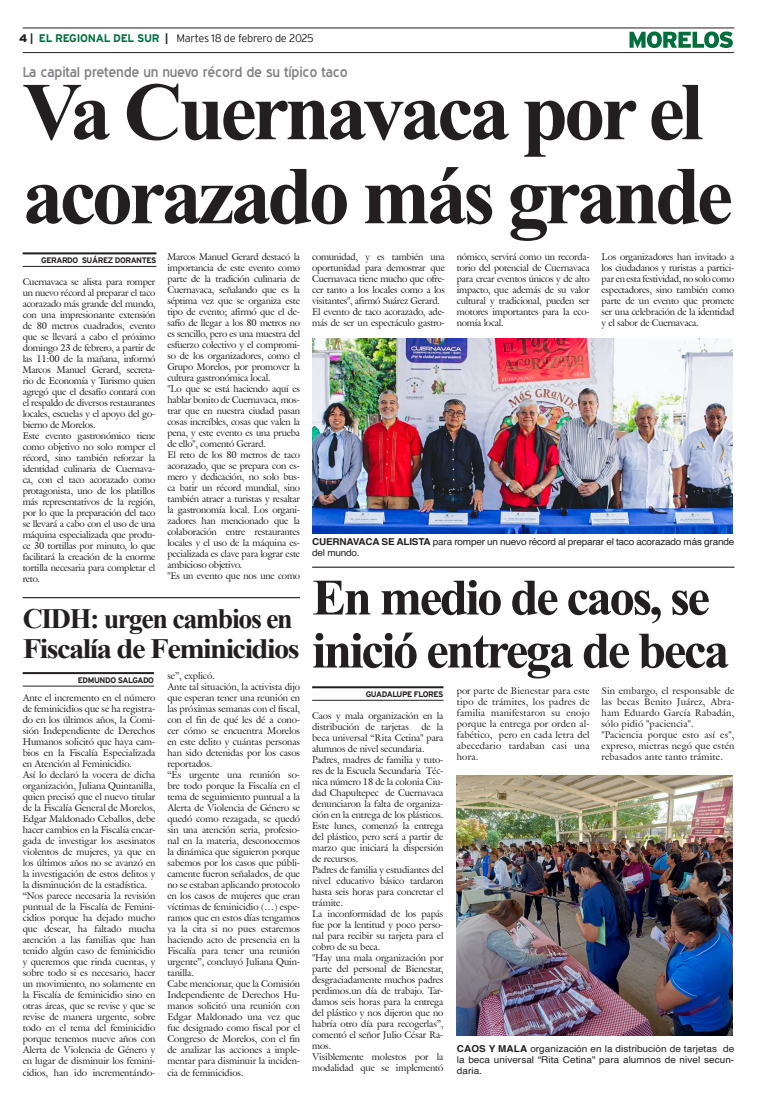
<style>
.page{position:relative;width:757px;height:1106px;background:#fff}
.page>*{position:absolute;margin:0;border:0;box-sizing:border-box;transform-origin:0 0}
.Cabeza_01{font:700 82px "Times New Roman";letter-spacing:-.05em;color:#231f20}
.Cabeza_02{font:700 51px "Times New Roman";letter-spacing:-.05em;color:#231f20}
.Cabeza_03{font:700 28px "Times New Roman";letter-spacing:-.05em;color:#231f20;scale:1.09 1}
.Cabeza_03-2{font:700 28px "Times New Roman";letter-spacing:-.05em;color:#231f20}
.Balazo_01{font:14px "Blue Highway";letter-spacing:-.015em;color:#808285;scale:1.05 1}
.t1{font:300 11px "Interstate";letter-spacing:-.025em;color:#231f20}
.t2{font:9.5px/11px "Galliard IT Cby BT";letter-spacing:-.01em;color:#231f20;text-align:justify}
.Pie_de_foto{font:9.5px/11px "Helvetica";letter-spacing:-.02em;color:#231f20;scale:1.05 1}
.t3{font:700 8px "Interstate";letter-spacing:-.05em;color:#231f20}
.s1{font-weight:900}
.s2{font-weight:700}
.s3{font-weight:700;color:#006f3c}
</style>
<div class="page">
<hr style="left:23px;top:28px;width:711px;height:1px;background:#231f20">
<hr style="left:23px;top:52px;width:711px;height:1px;background:#231f20">
<svg style="left:629px;top:31px;width:104px;height:17px"></svg>
<hr style="left:23px;top:252px;width:133px;height:2px;background:#231f20">
<hr style="left:23px;top:266px;width:133px;height:1px;background:#231f20">
<hr style="left:23px;top:597px;width:277px;height:1px;background:#000">
<hr style="left:23px;top:672px;width:131px;height:2px;background:#231f20">
<hr style="left:23px;top:685px;width:131px;height:1px;background:#231f20">
<hr style="left:312px;top:686px;width:131px;height:2px;background:#231f20">
<hr style="left:312px;top:700px;width:131px;height:1px;background:#231f20">
<hr style="left:312px;top:566px;width:422px;height:1px;background:#000">
<img style="left:457px;top:775px;width:276px;height:260px">
<img style="left:312px;top:339px;width:421px;height:194px">
<p class="t1" style="left:19px;top:32px;width:296px"><span class="s1">4</span> <span class="s2">|</span> <span class="s3">EL REGIONAL DEL SUR</span> <span class="s2">|</span> Martes 18 de febrero de 2025</p>
<p class="Balazo_01" style="left:23px;top:63px;width:311px">La capital pretende un nuevo récord de su típico taco</p>
<p class="Cabeza_01" style="left:23px;top:53px;width:682px">Va Cuernavaca por el</p>
<p class="Cabeza_01" style="left:23px;top:137px;width:712px">acorazado más grande</p>
<p class="t2" style="left:23px;top:276px;width:134px">Cuernavaca se alista para romper un nuevo récord al preparar el taco acorazado más grande del mundo, con una impresionante extensión de 80 metros cuadrados, evento que se llevará a cabo el próximo domingo 23 de febrero, a partir de las 11:00 de la mañana, informó Marcos Manuel Gerard, secreta&shy;rio de Economía y Turismo quien agregó que el desafío contará con el respaldo de diversos restaurantes locales, escuelas y el apoyo del go&shy;bierno de Morelos.</p>
<p class="t2" style="left:23px;top:430px;width:134px">Este evento gastronómico tiene como objetivo no solo romper el récord, sino también reforzar la identidad culinaria de Cuernava&shy;ca, con el taco acorazado como protagonista, uno de los platillos más representativos de la región, por lo que la preparación del taco se llevará a cabo con el uso de una máquina especializada que produ&shy;ce 30 tortillas por minuto, lo que facilitará la creación de la enorme tortilla necesaria para completar el reto.</p>
<p class="t2" style="left:167px;top:251px;width:134px">Marcos Manuel Gerard destacó la importancia de este evento como parte de la tradición culinaria de Cuernavaca, señalando que es la séptima vez que se organiza este tipo de evento; afirmó que el de&shy;safío de llegar a los 80 metros no es sencillo, pero es una muestra del esfuerzo colectivo y el compromi&shy;so de los organizadores, como el Grupo Morelos, por promover la cultura gastronómica local.</p>
<p class="t2" style="left:167px;top:383px;width:134px">"Lo que se está haciendo aquí es hablar bonito de Cuernavaca, mos&shy;trar que en nuestra ciudad pasan cosas increíbles, cosas que valen la pena, y este evento es una prueba de ello", comentó Gerard.</p>
<p class="t2" style="left:167px;top:449px;width:134px">El reto de los 80 metros de taco acorazado, que se prepara con es&shy;mero y dedicación, no solo bus&shy;ca batir un récord mundial, sino también atraer a turistas y resaltar la gastronomía local. Los organi&shy;zadores han mencionado que la colaboración entre restaurantes locales y el uso de la máquina es&shy;pecializada es clave para lograr este ambicioso objetivo.</p>
<p class="t2" style="left:167px;top:570px;width:134px">"Es un evento que nos une como</p>
<p class="t2" style="left:312px;top:251px;width:134px">comunidad, y es también una oportunidad para demostrar que Cuernavaca tiene mucho que ofre&shy;cer tanto a los locales como a los visitantes", afirmó Suárez Gerard.</p>
<p class="t2" style="left:312px;top:306px;width:134px">El evento de taco acorazado, ade&shy;más de ser un espectáculo gastro-</p>
<p class="t2" style="left:457px;top:251px;width:134px">nómico, servirá como un recorda&shy;torio del potencial de Cuernavaca para crear eventos únicos y de alto impacto, que además de su valor cultural y tradicional, pueden ser motores importantes para la eco&shy;nomía local.</p>
<p class="t2" style="left:601px;top:251px;width:134px">Los organizadores han invitado a los ciudadanos y turistas a partici&shy;par en esta festividad, no solo como espectadores, sino también como parte de un evento que promete ser una celebración de la identidad y el sabor de Cuernavaca.</p>
<p class="t3" style="left:41px;top:256px;width:117px">GERARDO SUÁREZ DORANTES</p>
<p class="Pie_de_foto" style="left:312px;top:536px;width:403px"><span class="s2">CUERNAVACA SE ALISTA</span> para romper un nuevo récord al preparar el taco acorazado más grande del mundo.</p>
<p class="Cabeza_02" style="left:312px;top:560px;width:399px">En medio de caos, se</p>
<p class="Cabeza_02" style="left:312px;top:613px;width:419px">inició entrega de beca</p>
<p class="t3" style="left:366px;top:689px;width:79px">GUADALUPE FLORES</p>
<p class="t2" style="left:312px;top:710px;width:133px">Caos y mala organización en la distribución de tarjetas</p>
<p class="Cabeza_03-2" style="left:23px;top:598px;width:272px">CIDH: urgen cambios en</p>
<p class="Cabeza_03" style="left:23px;top:628px;width:256px">Fiscalía de Feminicidios</p>
<p class="t3" style="left:78px;top:675px;width:78px">EDMUNDO SALGADO</p>
<p class="t2" style="left:23px;top:692px;width:134px">Ante el incremento en el número de feminicidios que se ha registra&shy;do en los últimos años, la Comi&shy;sión Independiente de Derechos Humanos solicitó que haya cam&shy;bios en la Fiscalía Especializada en Atención al Feminicidio.</p>
<p class="t2" style="left:23px;top:769px;width:134px">Así lo declaró la vocera de dicha organización, Juliana Quintanilla, quien precisó que el nuevo titular de la Fiscalía General de Morelos, Edgar Maldonado Ceballos, debe hacer cambios en la Fiscalía encar&shy;gada de investigar los asesinatos violentos de mujeres, ya que en los últimos años no se avanzó en la investigación de estos delitos y la disminución de la estadística.</p>
<p class="t2" style="left:23px;top:890px;width:134px">“Nos parece necesaria la revisión puntual de la Fiscalía de Femini&shy;cidios porque ha dejado mucho que desear, ha faltado mucha atención a las familias que han tenido algún caso de feminicidio y queremos que rinda cuentas, y sobre todo si es necesario, hacer un movimiento, no solamente en la Fiscalía de feminicidio sino en otras áreas, que se revise y que se revise de manera urgente, sobre todo en el tema del feminicidio porque tenemos nueve años con Alerta de Violencia de Género y en lugar de disminuir los femini&shy;cidios, han ido incrementándo-</p>
<p class="t2" style="left:167px;top:670px;width:49px">se”, explicó.</p>
<p class="t2" style="left:167px;top:681px;width:134px">Ante tal situación, la activista dijo que esperan tener una reunión en las próximas semanas con el fiscal, con el fin de qué les dé a cono&shy;cer cómo se encuentra Morelos en este delito y cuántas personas han sido detenidas por los casos reportados.</p>
<p class="t2" style="left:167px;top:769px;width:134px">“Es urgente una reunión so&shy;bre todo porque la Fiscalía en el tema de seguimiento puntual a la Alerta de Violencia de Género se quedó como rezagada, se quedó sin una atención seria, profesio&shy;nal en la materia, desconocemos la dinámica que siguieron porque sabemos por los casos que públi&shy;camente fueron señalados, de que no se estaban aplicando protocolo en los casos de mujeres que eran víctimas de feminicidio (…) espe&shy;ramos que en estos días tengamos ya la cita si no pues estaremos haciendo acto de presencia en la Fiscalía para tener una reunión urgente”, concluyó Juliana Quin&shy;tanilla.</p>
<p class="t2" style="left:167px;top:978px;width:134px">Cabe mencionar, que la Comisión Independiente de Derechos Hu&shy;manos solicitó una reunión con Edgar Maldonado una vez que fue designado como fiscal por el Congreso de Morelos, con el fin de analizar las acciones a imple&shy;mentar para disminuir la inciden&shy;cia de feminicidios.</p>
<p class="t2" style="left:457px;top:684px;width:134px">por parte de Bienestar para este tipo de trámites, los padres de familia manifestaron su enojo porque la entrega por orden al&shy;fabético, pero en cada letra del abecedario tardaban casi una hora.</p>
<p class="t2" style="left:601px;top:684px;width:134px">Sin embargo, el responsable de las becas Benito Juárez, Abra&shy;ham Eduardo García Rabadán, sólo pidió "paciencia".</p>
<p class="t2" style="left:312px;top:721px;width:133px;text-indent:109px">de la beca universal “Rita Cetina" para alumnos de nivel secundaria.</p>
<p class="t2" style="left:312px;top:754px;width:133px">Padres, madres de familia y tuto&shy;res de la Escuela Secundaria Téc&shy;nica número 18 de la colonia Ciu&shy;dad Chapultepec de Cuernavaca denunciaron la falta de organiza&shy;ción en la entrega de los plásticos.</p>
<p class="t2" style="left:312px;top:820px;width:133px">Este lunes, comenzó la entrega del plástico, pero será a partir de marzo que iniciará la dispersión de recursos.</p>
<p class="t2" style="left:312px;top:864px;width:133px">Padres de familia y estudiantes del nivel educativo básico tardaron hasta seis horas para concretar el trámite.</p>
<p class="t2" style="left:312px;top:908px;width:133px">La inconformidad de los papás fue por la lentitud y poco perso&shy;nal para recibir su tarjeta para el cobro de su beca.</p>
<p class="t2" style="left:312px;top:952px;width:133px">"Hay una mala organización por parte del personal de Bienestar, desgraciadamente muchos padres perdimos.un día de trabajo. Tar&shy;damos seis horas para la entrega del plástico y nos dijeron que no habría otro día para recogerlas”, comentó el señor Julio César Ra&shy;mos.</p>
<p class="t2" style="left:312px;top:1051px;width:133px">Visiblemente molestos por la modalidad que se implementó</p>
<p class="t2" style="left:601px;top:728px;width:134px">"Paciencia porque esto así es", expreso, mietras negó que estén rebasados ante tanto trámite.</p>
<p class="Pie_de_foto" style="left:457px;top:1043px;width:266px;text-align:justify"><span class="s2">CAOS Y MALA</span> organización en la distribución de tarjetas de la beca universal “Rita Cetina" para alumnos de nivel secun&shy;daria.</p>
</div>
